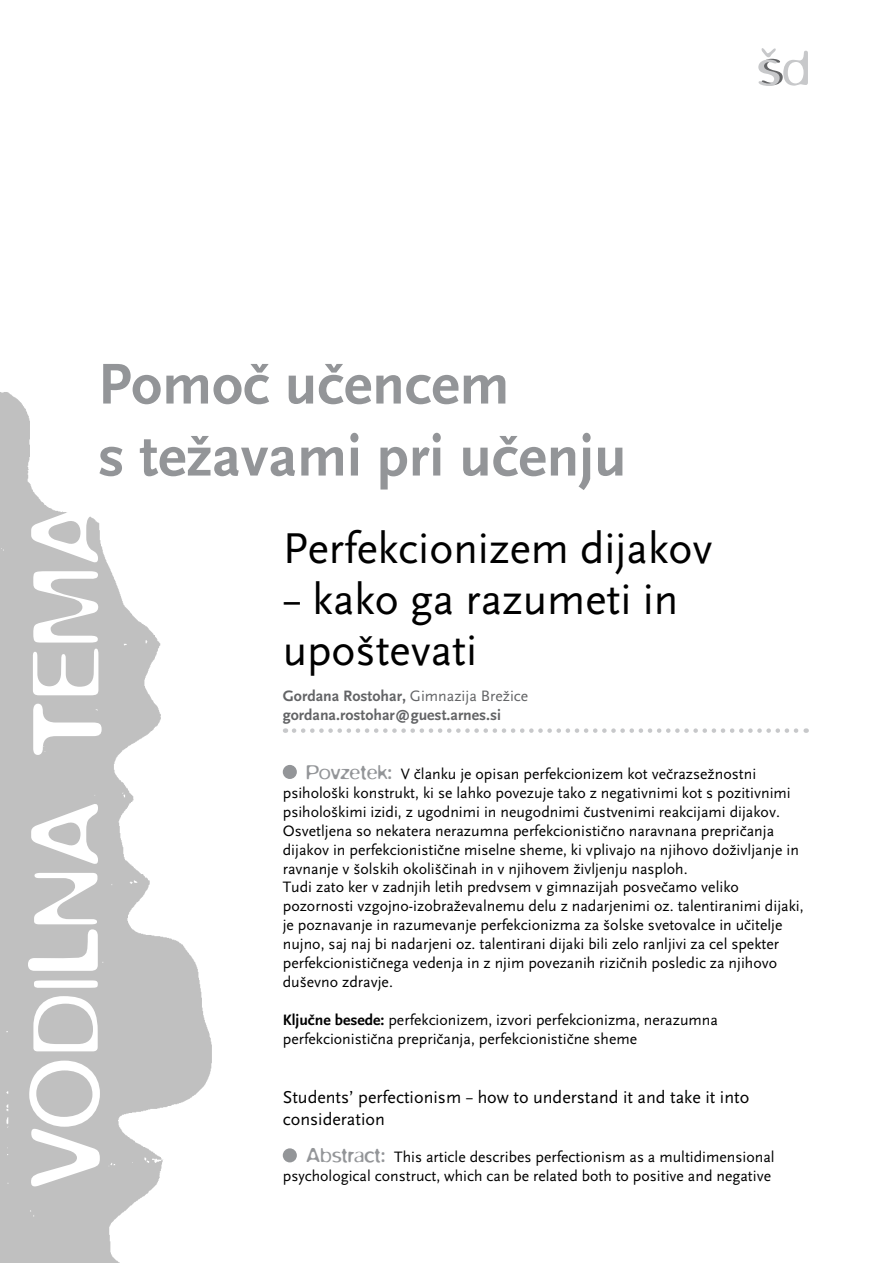
<style>
.page{position:relative;width:893px;height:1263px;background:#fff}
.page>*{position:absolute;margin:0;border:0;box-sizing:border-box;transform-origin:0 0}
.t1{font:300 106.8px "Blur";color:#fff}
.t2{font:700 60px/72px "AE Scala Sans";color:#939598}
.t3{font:45px/51px "AE Scala Sans";color:#000}
.t4{font:18px/21.6px "AE Scala Sans";color:#000}
.t5{font:15.75px/18.9px "AE Scala Sans";color:#000}
.t6{font:700 15.75px/18.9px "AE Scala Sans";color:#636466}
.s1{font-weight:400}
.s2{font-family:"Blur";font-weight:300;font-size:22.5px;color:#939598}
.s3{font-weight:700}
</style>
<div class="page">
<img style="left:0;top:392px;width:212px;height:871px">
<svg style="left:758px;top:48px;width:50px;height:38px"></svg>
<svg style="left:294px;top:728px;width:513px;height:5px"></svg>
<div style="left:283px;top:765px;width:14px;height:14px;background:#939598;border-radius:50%"></div>
<div style="left:283px;top:1148px;width:14px;height:14px;background:#939598;border-radius:50%"></div>
<h2 class="t2" style="left:98px;top:350px;width:530px">Pomoč učencem<br>s težavami pri učenju</h2>
<h3 class="t3" style="left:283px;top:524px;width:431px">Perfekcionizem dijakov</h3>
<h3 class="t3" style="left:283px;top:575px;width:397px">– kako ga razumeti in upoštevati</h3>
<p class="t6" style="left:283px;top:687px;width:247px">Gordana Rostohar, <span class="s1">Gimnazija Brežice </span>gordana.rostohar@guest.arnes.si</p>
<h1 class="t1" style="left:6px;top:1188px;width:690px;rotate:-90deg">VODILNA TEMA</h1>
<p class="t5" style="left:283px;top:765px;width:522px;text-indent:23px"><span class="s2">Povzetek:</span> V članku je opisan perfekcionizem kot večrazsežnostni psihološki konstrukt, ki se lahko povezuje tako z negativnimi kot s pozitivnimi psihološkimi izidi, z ugodnimi in neugodnimi čustvenimi reakcijami dijakov.<br>Osvetljena so nekatera nerazumna perfekcionistično naravnana prepričanja dijakov in perfekcionistične miselne sheme, ki vplivajo na njihovo doživljanje in ravnanje v šolskih okoliščinah in v njihovem življenju nasploh.<br>Tudi zato ker v zadnjih letih predvsem v gimnazijah posvečamo veliko pozornosti vzgojno-izobraževalnemu delu z nadarjenimi oz. talentiranimi dijaki, je poznavanje in razumevanje perfekcionizma za šolske svetovalce in učitelje nujno, saj naj bi nadarjeni oz. talentirani dijaki bili zelo ranljivi za cel spekter perfekcionističnega vedenja in z njim povezanih rizičnih posledic za njihovo duševno zdravje.</p>
<p class="t5" style="left:283px;top:1010px;width:437px"><span class="s3">Ključne besede:</span> perfekcionizem, izvori perfekcionizma, nerazumna perfekcionistična prepričanja, perfekcionistične sheme</p>
<p class="t4" style="left:283px;top:1087px;width:468px">Students’ perfectionism – how to understand it and take it into consideration</p>
<p class="t5" style="left:283px;top:1148px;width:493px;text-align:right"><span class="s2">Abstract:</span> This article describes perfectionism as a multidimensional psychological construct, which can be related both to positive and negative</p>
</div>
